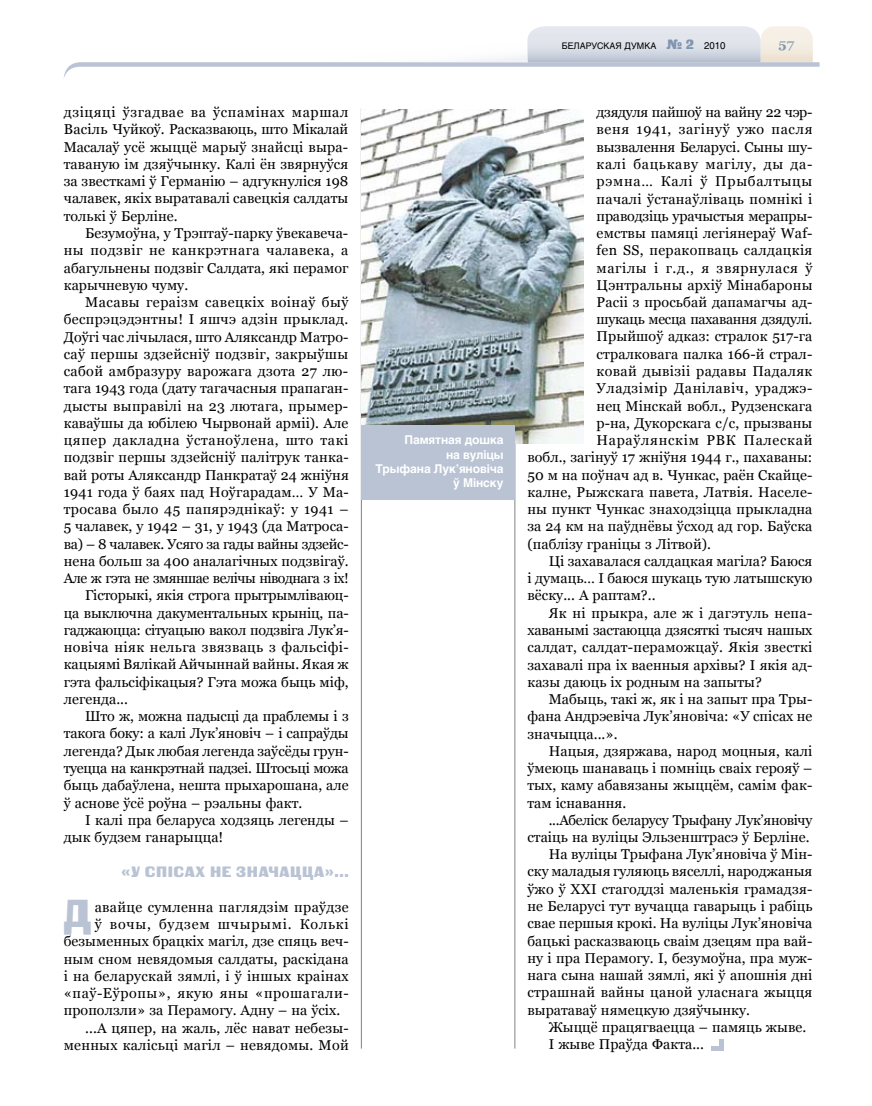
<style>
.page{position:relative;width:872px;height:1106px;background:#fff}
.page>*{position:absolute;margin:0;border:0;box-sizing:border-box;transform-origin:0 0}
.t1{font:38.85px "Black Grotesk C";color:#b9c3d3}
.t2{font:15px "Black Grotesk C";letter-spacing:.045em;color:#b9c3d3}
.t3{font:14.25px/17.2px "Georgia";letter-spacing:.005em;color:#000;text-align:justify}
.t4{font:14.25px "Georgia";letter-spacing:.025em;color:#000}
.t5{font:14.25px "Georgia";letter-spacing:-.02em;color:#000}
.t6{font:14.25px "Georgia";letter-spacing:.04em;color:#000}
.t7{font:14.25px "Georgia";letter-spacing:.045em;color:#000}
.t8{font:14.25px "Georgia";letter-spacing:.05em;color:#000}
.t9{font:14.25px "Georgia";letter-spacing:-.035em;color:#000}
.t10{font:14.25px "Georgia";letter-spacing:-.015em;color:#000}
.t11{font:14.25px "Georgia";letter-spacing:.035em;color:#000}
.t12{font:14.25px "Georgia";letter-spacing:.055em;color:#000}
.t13{font:700 13.5px "Georgia";color:#8095af}
.t14{font:700 12px/14.4px "Helios";letter-spacing:-.01em;color:#fff;text-align:right}
.t15{font:9px "Helios";color:#000}
.s1{font-family:"Black Grotesk C";font-size:13.5px;color:#8095af}
.s2{font-size:9.75px}
</style>
<div class="page">
<hr style="left:361px;top:109px;width:1px;height:939px;background:#818084">
<hr style="left:514px;top:109px;width:1px;height:939px;background:#818084">
<svg style="left:64px;top:26px;width:755px;height:51px"></svg>
<img style="left:361px;top:109px;width:223px;height:335px">
<hr style="left:719px;top:1039px;width:4px;height:11px;background:#b9c3d3">
<hr style="left:711px;top:1046px;width:12px;height:4px;background:#b9c3d3">
<div style="left:361px;top:425px;width:153px;height:75px;background:#b9c3d3"></div>
<p class="t3" style="left:64px;top:104px;width:286px">дзіцяці ўзгадвае ва ўспамінах маршал Васіль Чуйкоў. Расказваюць, што Мікалай Масалаў усё жыццё марыў знайсці выра&shy;таваную ім дзяўчынку. Калі ён звярнуўся за звесткамі ў Германію – адгукнуліся 198 чалавек, якіх выратавалі савецкія салдаты толькі ў Берліне.</p>
<p class="t3" style="left:64px;top:224px;width:286px;text-indent:21px">Безумоўна, у Трэптаў-парку ўвекавеча&shy;ны подзвіг не канкрэтнага чалавека, а абагульнены подзвіг Салдата, які перамог карычневую чуму.</p>
<p class="t11" style="left:85px;top:294px;width:265px">Масавы гераізм савецкіх воінаў быў</p>
<p class="t4" style="left:64px;top:311px;width:286px">беспрэцэдэнтны! І яшчэ адзін прыклад.</p>
<p class="t3" style="left:64px;top:328px;width:286px">Доўгі час лічылася, што Аляксандр Матро-</p>
<p class="t3" style="left:64px;top:345px;width:286px">саў першы здзейсніў подзвіг, закрыўшы</p>
<p class="t4" style="left:64px;top:363px;width:286px">сабой амбразуру варожага дзота 27 лю-</p>
<p class="t3" style="left:64px;top:380px;width:286px">тага 1943 года (дату тагачасныя прапаган-</p>
<p class="t3" style="left:64px;top:397px;width:286px">дысты выправілі на 23 лютага, прымер-</p>
<p class="t3" style="left:64px;top:414px;width:286px">каваўшы да юбілею Чырвонай арміі). Але</p>
<p class="t6" style="left:64px;top:432px;width:286px">цяпер дакладна ўстаноўлена, што такі</p>
<p class="t3" style="left:64px;top:449px;width:286px">подзвіг першы здзейсніў палітрук танка-</p>
<p class="t3" style="left:64px;top:466px;width:286px">вай роты Аляксандр Панкратаў 24 жніўня</p>
<p class="t3" style="left:64px;top:483px;width:286px">1941 года ў баях пад Ноўгарадам… У Ма-</p>
<p class="t4" style="left:64px;top:501px;width:286px">тросава было 45 папярэднікаў: у 1941 –</p>
<p class="t3" style="left:64px;top:518px;width:286px">5 чалавек, у 1942 – 31, у 1943 (да Матроса-</p>
<p class="t5" style="left:64px;top:536px;width:286px">ва) – 8 чалавек. Усяго за гады вайны здзейс-</p>
<p class="t3" style="left:64px;top:552px;width:286px">нена больш за 400 аналагічных подзвігаў.</p>
<p class="t9" style="left:64px;top:570px;width:286px">Але ж гэта не змяншае велічы ніводнага з іх!</p>
<p class="t3" style="left:85px;top:587px;width:265px">Гісторыкі, якія строга прытрымліваюц-</p>
<p class="t3" style="left:64px;top:604px;width:286px">ца выключна дакументальных крыніц, па-</p>
<p class="t5" style="left:64px;top:622px;width:286px">гаджаюцца: сітуацыю вакол подзвіга Лук’я-</p>
<p class="t4" style="left:64px;top:639px;width:286px">новіча ніяк нельга звязваць з фальсіфі-</p>
<p class="t3" style="left:64px;top:656px;width:286px">кацыямі Вялікай Айчыннай вайны. Якая ж</p>
<p class="t3" style="left:64px;top:673px;width:286px">гэта фальсіфікацыя? Гэта можа быць міф,</p>
<p class="t3" style="left:64px;top:690px;width:66px">легенда...</p>
<p class="t3" style="left:85px;top:707px;width:265px">Што ж, можна падысці да праблемы і з</p>
<p class="t3" style="left:64px;top:725px;width:286px">такога боку: а калі Лук’яновіч – і сапраўды</p>
<p class="t3" style="left:64px;top:742px;width:286px">легенда? Дык любая легенда заўсёды грун-</p>
<p class="t5" style="left:64px;top:760px;width:286px">туецца на канкрэтнай падзеі. Штосьці можа</p>
<p class="t3" style="left:64px;top:776px;width:286px">быць дабаўлена, нешта прыхарошана, але</p>
<p class="t3" style="left:64px;top:794px;width:240px">ў аснове ўсё роўна – рэальны факт.</p>
<p class="t3" style="left:85px;top:811px;width:265px">І калі пра беларуса ходзяць легенды –</p>
<p class="t3" style="left:64px;top:828px;width:161px">дык будзем ганарыцца!</p>
<p class="t2" style="left:121px;top:863px;width:229px">«У спісах не значацца»...</p>
<h1 class="t1" style="left:64px;top:891px;width:28px">Д</h1>
<p class="t3" style="left:95px;top:898px;width:255px">авайце сумленна паглядзім праўдзе</p>
<p class="t12" style="left:95px;top:916px;width:256px">ў вочы, будзем шчырымі. Колькі</p>
<p class="t3" style="left:64px;top:932px;width:286px">безыменных брацкіх магіл, дзе спяць веч-</p>
<p class="t3" style="left:64px;top:950px;width:286px">ным сном невядомыя салдаты, раскідана</p>
<p class="t3" style="left:64px;top:967px;width:286px">і на беларускай зямлі, і ў іншых краінах</p>
<p class="t6" style="left:64px;top:985px;width:286px">«паў-Еўропы», якую яны «прошагали-</p>
<p class="t3" style="left:64px;top:1001px;width:278px">проползли» за Перамогу. Адну – на ўсіх.</p>
<p class="t3" style="left:85px;top:1019px;width:265px">...А цяпер, на жаль, лёс нават небезы-</p>
<p class="t3" style="left:64px;top:1036px;width:286px">менных калісьці магіл – невядомы. Мой</p>
<p class="t14" style="left:376px;top:432px;width:129px">Памятная дошка<br>на вуліцы<br>Трыфана Лук’яновіча ў Мінску</p>
<p class="t15" style="left:562px;top:40px;width:49px">БЕЛАРУСКАЯ</p>
<p class="t15" style="left:624px;top:40px;width:102px">ДУМКА <span class="s1">№ 2</span> <span class="s2">2010</span></p>
<p class="t13" style="left:778px;top:36px;width:17px">57</p>
<p class="t5" style="left:596px;top:104px;width:217px">дзядуля пайшоў на вайну 22 чэр-</p>
<p class="t7" style="left:596px;top:121px;width:217px">веня 1941, загінуў ужо пасля</p>
<p class="t3" style="left:596px;top:138px;width:217px">вызвалення Беларусі. Сыны шу-</p>
<p class="t7" style="left:596px;top:156px;width:217px">калі бацькаву магілу, ды да-</p>
<p class="t8" style="left:596px;top:173px;width:217px">рэмна… Калі ў Прыбалтыцы</p>
<p class="t3" style="left:596px;top:190px;width:217px">пачалі ўстанаўліваць помнікі і</p>
<p class="t3" style="left:596px;top:207px;width:217px">праводзіць урачыстыя мерапры-</p>
<p class="t3" style="left:596px;top:224px;width:217px">емствы памяці легіянераў Waf-</p>
<p class="t4" style="left:596px;top:242px;width:217px">fen SS, перакопваць салдацкія</p>
<p class="t7" style="left:596px;top:259px;width:217px">магілы і г.д., я звярнулася ў</p>
<p class="t3" style="left:596px;top:276px;width:217px">Цэнтральны архіў Мінабароны</p>
<p class="t3" style="left:596px;top:293px;width:217px">Расіі з просьбай дапамагчы ад-</p>
<p class="t5" style="left:596px;top:311px;width:217px">шукаць месца пахавання дзядулі.</p>
<p class="t3" style="left:596px;top:328px;width:217px">Прыйшоў адказ: стралок 517-га</p>
<p class="t3" style="left:596px;top:345px;width:217px">стралковага палка 166-й страл-</p>
<p class="t4" style="left:596px;top:363px;width:217px">ковай дывізіі радавы Падаляк</p>
<p class="t6" style="left:596px;top:380px;width:217px">Уладзімір Данілавіч, ураджэ-</p>
<p class="t3" style="left:596px;top:397px;width:217px">нец Мінскай вобл., Рудзенскага</p>
<p class="t3" style="left:596px;top:414px;width:217px">р-на, Дукорскага с/с, прызваны</p>
<p class="t8" style="left:596px;top:432px;width:217px">Нараўлянскім РВК Палескай</p>
<p class="t3" style="left:527px;top:449px;width:286px">вобл., загінуў 17 жніўня 1944 г., пахаваны:</p>
<p class="t3" style="left:527px;top:466px;width:286px">50 м на поўнач ад в. Чункас, раён Скайце-</p>
<p class="t3" style="left:527px;top:483px;width:286px">калне, Рыжскага павета, Латвія. Населе-</p>
<p class="t3" style="left:527px;top:500px;width:286px">ны пункт Чункас знаходзіцца прыкладна</p>
<p class="t3" style="left:527px;top:518px;width:286px">за 24 км на паўднёвы ўсход ад гор. Баўска</p>
<p class="t3" style="left:527px;top:535px;width:185px">(паблізу граніцы з Літвой).</p>
<p class="t3" style="left:549px;top:552px;width:265px">Ці захавалася салдацкая магіла? Баюся</p>
<p class="t3" style="left:527px;top:569px;width:286px">і думаць… І баюся шукаць тую латышскую</p>
<p class="t3" style="left:527px;top:587px;width:130px">вёску... А раптам?..</p>
<p class="t4" style="left:549px;top:604px;width:265px">Як ні прыкра, але ж і дагэтуль непа-</p>
<p class="t10" style="left:527px;top:622px;width:286px">хаванымі застаюцца дзясяткі тысяч нашых</p>
<p class="t3" style="left:527px;top:638px;width:286px">салдат, салдат-пераможцаў. Якія звесткі</p>
<p class="t3" style="left:527px;top:656px;width:286px">захавалі пра іх ваенныя архівы? І якія ад-</p>
<p class="t3" style="left:527px;top:673px;width:236px">казы даюць іх родным на запыты?</p>
<p class="t3" style="left:549px;top:690px;width:265px">Мабыць, такі ж, як і на запыт пра Тры-</p>
<p class="t3" style="left:527px;top:707px;width:286px">фана Андрэевіча Лук’яновіча: «У спісах не</p>
<p class="t3" style="left:527px;top:725px;width:92px">значыцца...».</p>
<p class="t3" style="left:549px;top:742px;width:265px">Нацыя, дзяржава, народ моцныя, калі</p>
<p class="t3" style="left:527px;top:759px;width:286px">ўмеюць шанаваць і помніць сваіх герояў –</p>
<p class="t3" style="left:527px;top:776px;width:286px">тых, каму абавязаны жыццём, самім фак-</p>
<p class="t3" style="left:527px;top:794px;width:100px">там існавання.</p>
<p class="t5" style="left:549px;top:811px;width:265px">...Абеліск беларусу Трыфану Лук’яновічу</p>
<p class="t3" style="left:527px;top:828px;width:284px">стаіць на вуліцы Эльзенштрасэ ў Берліне.</p>
<p class="t3" style="left:549px;top:845px;width:265px">На вуліцы Трыфана Лук’яновіча ў Мін-</p>
<p class="t3" style="left:527px;top:863px;width:286px">ску маладыя гуляюць вяселлі, народжаныя</p>
<p class="t3" style="left:527px;top:880px;width:286px">ўжо ў XXI стагоддзі маленькія грамадзя-</p>
<p class="t3" style="left:527px;top:897px;width:286px">не Беларусі тут вучацца гаварыць і рабіць</p>
<p class="t3" style="left:527px;top:914px;width:286px">свае першыя крокі. На вуліцы Лук’яновіча</p>
<p class="t3" style="left:527px;top:932px;width:286px">бацькі расказваюць сваім дзецям пра вай-</p>
<p class="t3" style="left:527px;top:949px;width:286px">ну і пра Перамогу. І, безумоўна, пра муж-</p>
<p class="t3" style="left:527px;top:966px;width:286px">нага сына нашай зямлі, які ў апошнія дні</p>
<p class="t4" style="left:527px;top:984px;width:286px">страшнай вайны цаной уласнага жыцця</p>
<p class="t3" style="left:527px;top:1001px;width:224px">выратаваў нямецкую дзяўчынку.</p>
<p class="t3" style="left:549px;top:1018px;width:259px">Жыццё працягваецца – памяць жыве.</p>
<p class="t3" style="left:549px;top:1035px;width:157px">І жыве Праўда Факта...</p>
</div>
